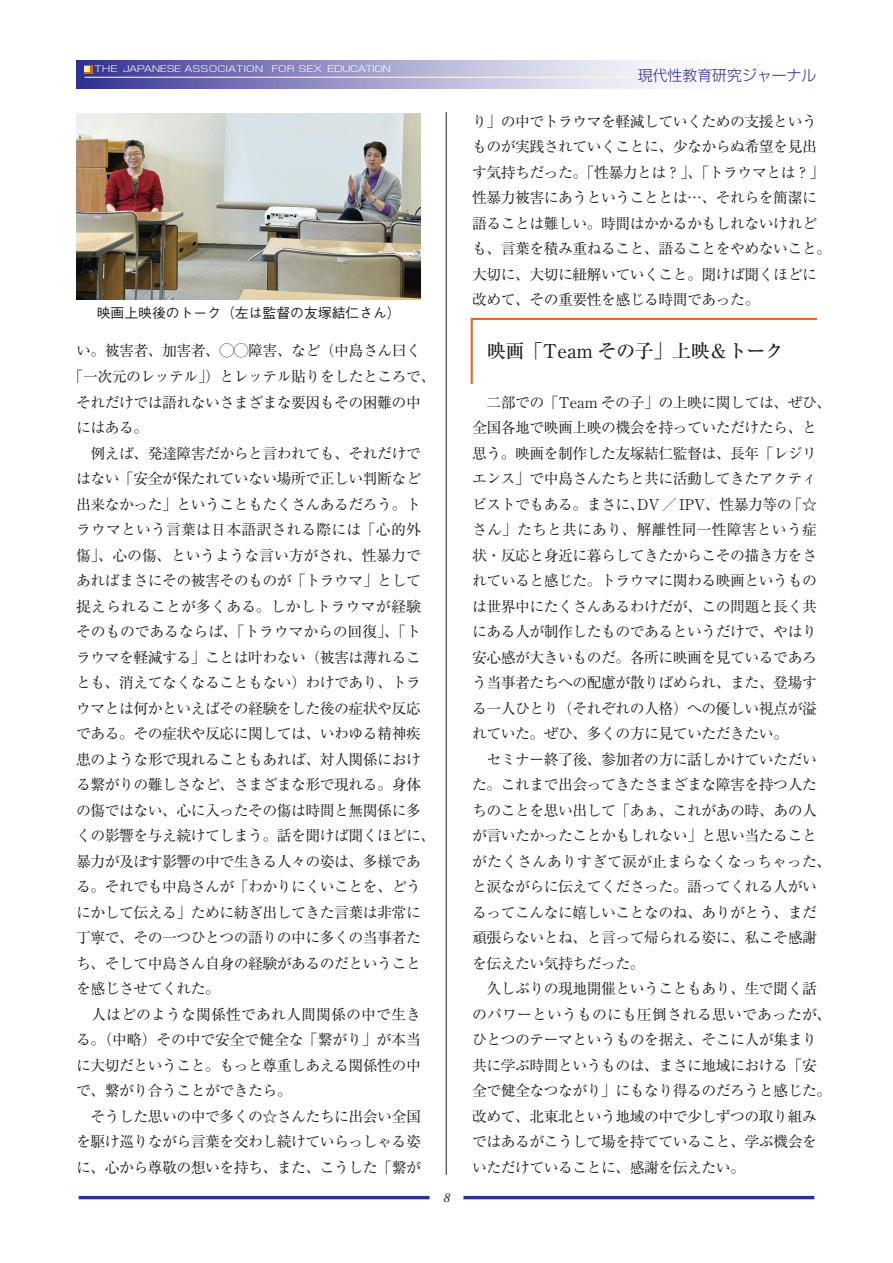
<style>
.page{position:relative;width:893px;height:1263px;background:#fff}
.page>*{position:absolute;margin:0;border:0;box-sizing:border-box;transform-origin:0 0}
.t1{font:500 19.2px "Ryumin Pro";letter-spacing:-.03em;color:#231f20}
.t2{font:14.85px/25.5px "Ryumin Pro";letter-spacing:-.035em;color:#231f20}
.t3{font:14.85px "Ryumin Pro";letter-spacing:-.01em;color:#231f20}
.t4{font:14.85px "Ryumin Pro";letter-spacing:.01em;color:#231f20}
.t5{font:300 14.85px "Shin Go Pro";color:#2e3092}
.t6{font:500 13.8px "Gothic BBB Pro";color:#231f20}
.t7{font:italic 13.8px "Adobe Garamond Pro";color:#231f20}
.t8{font:300 8.55px "Shin Go Pro";color:#fff;scale:1.25 1}
</style>
<div class="page">
<hr style="left:79px;top:1196px;width:735px;height:3px;background:#2e3092">
<div style="left:429px;top:1180px;width:34px;height:34px;background:#fff;border-radius:50%"></div>
<svg style="left:76px;top:61px;width:586px;height:27px;background:#a09dcb"></svg>
<hr style="left:85px;top:77px;width:549px;height:1px;background:#fffbcf">
<div style="left:85px;top:66px;width:8px;height:8px;background:#d7641b"></div>
<svg style="left:85px;top:66px;width:5px;height:6px"></svg>
<hr style="left:446px;top:112px;width:1px;height:1063px;background:#231f20">
<hr style="left:472px;top:318px;width:345px;height:2px;background:#f36421">
<hr style="left:471px;top:318px;width:2px;height:66px;background:#f36421">
<img style="left:76px;top:114px;width:344px;height:186px">
<p class="t8" style="left:94px;top:62px;width:239px">THE JAPANESE ASSOCIATION FOR SEX EDUCATION</p>
<p class="t6" style="left:97px;top:302px;width:306px">映画上映後のトーク（左は監督の友塚結仁さん）</p>
<p class="t2" style="left:76px;top:337px;width:346px">い。被害者、加害者、◯◯障害、など（中島さん曰く</p>
<p class="t2" style="left:69px;top:363px;width:368px">「一次元のレッテル」）とレッテル貼りをしたところで、</p>
<p class="t2" style="left:76px;top:388px;width:346px">それだけでは語れないさまざまな要因もその困難の中</p>
<p class="t2" style="left:76px;top:414px;width:74px">にはある。</p>
<p class="t2" style="left:76px;top:439px;width:346px">　例えば、発達障害だからと言われても、それだけで</p>
<p class="t2" style="left:76px;top:465px;width:346px">はない「安全が保たれていない場所で正しい判断など</p>
<p class="t2" style="left:76px;top:490px;width:346px">出来なかった」ということもたくさんあるだろう。ト</p>
<p class="t4" style="left:76px;top:518px;width:346px">ラウマという言葉は日本語訳される際には「心的外</p>
<p class="t3" style="left:76px;top:543px;width:346px">傷」、心の傷、というような言い方がされ、性暴力で</p>
<p class="t2" style="left:76px;top:567px;width:346px">あればまさにその被害そのものが「トラウマ」として</p>
<p class="t4" style="left:76px;top:594px;width:346px">捉えられることが多くある。しかしトラウマが経験</p>
<p class="t3" style="left:76px;top:620px;width:346px">そのものであるならば、「トラウマからの回復」、「ト</p>
<p class="t2" style="left:76px;top:643px;width:346px">ラウマを軽減する」ことは叶わない（被害は薄れるこ</p>
<p class="t2" style="left:76px;top:669px;width:346px">とも、消えてなくなることもない）わけであり、トラ</p>
<p class="t2" style="left:76px;top:694px;width:346px">ウマとは何かといえばその経験をした後の症状や反応</p>
<p class="t2" style="left:76px;top:720px;width:346px">である。その症状や反応に関しては、いわゆる精神疾</p>
<p class="t2" style="left:76px;top:745px;width:346px">患のような形で現れることもあれば、対人関係におけ</p>
<p class="t2" style="left:76px;top:771px;width:346px">る繋がりの難しさなど、さまざまな形で現れる。身体</p>
<p class="t2" style="left:76px;top:796px;width:346px">の傷ではない、心に入ったその傷は時間と無関係に多</p>
<p class="t2" style="left:76px;top:822px;width:361px">くの影響を与え続けてしまう。話を聞けば聞くほどに、</p>
<p class="t2" style="left:76px;top:847px;width:346px">暴力が及ぼす影響の中で生きる人々の姿は、多様であ</p>
<p class="t2" style="left:76px;top:873px;width:346px">る。それでも中島さんが「わかりにくいことを、どう</p>
<p class="t2" style="left:76px;top:898px;width:346px">にかして伝える」ために紡ぎ出してきた言葉は非常に</p>
<p class="t2" style="left:76px;top:924px;width:346px">丁寧で、その一つひとつの語りの中に多くの当事者た</p>
<p class="t2" style="left:76px;top:949px;width:346px">ち、そして中島さん自身の経験があるのだということ</p>
<p class="t2" style="left:76px;top:975px;width:146px">を感じさせてくれた。</p>
<p class="t4" style="left:76px;top:1002px;width:346px">　人はどのような関係性であれ人間関係の中で生き</p>
<p class="t3" style="left:76px;top:1028px;width:346px">る。（中略）その中で安全で健全な「繋がり」が本当</p>
<p class="t2" style="left:76px;top:1051px;width:346px">に大切だということ。もっと尊重しあえる関係性の中</p>
<p class="t2" style="left:76px;top:1077px;width:217px">で、繋がり合うことができたら。</p>
<p class="t2" style="left:76px;top:1102px;width:346px">　そうした思いの中で多くの☆さんたちに出会い全国</p>
<p class="t2" style="left:76px;top:1128px;width:346px">を駆け巡りながら言葉を交わし続けていらっしゃる姿</p>
<p class="t2" style="left:76px;top:1153px;width:346px">に、心から尊敬の想いを持ち、また、こうした「繋が</p>
<p class="t7" style="left:443px;top:1189px;width:8px">8</p>
<p class="t5" style="left:638px;top:64px;width:180px">現代性教育研究ジャーナル</p>
<p class="t2" style="left:472px;top:107px;width:361px">り」の中でトラウマを軽減していくための支援というものが実践されていくことに、少なからぬ希望を見出す気持ちだった。「性暴力とは？」、「トラウマとは？」性暴力被害にあうということとは…、それらを簡潔に語ることは難しい。時間はかかるかもしれないけれども、言葉を積み重ねること、語ることをやめないこと。大切に、大切に紐解いていくこと。聞けば聞くほどに改めて、その重要性を感じる時間であった。</p>
<p class="t1" style="left:487px;top:336px;width:299px">映画「Team その子」上映＆トーク</p>
<p class="t2" style="left:472px;top:388px;width:361px">　二部での「Team その子」の上映に関しては、ぜひ、全国各地で映画上映の機会を持っていただけたら、と思う。映画を制作した友塚結仁監督は、長年「レジリエンス」で中島さんたちと共に活動してきたアクティビストでもある。まさに、DV／IPV、性暴力等の「☆さん」たちと共にあり、解離性同一性障害という症状・反応と身近に暮らしてきたからこその描き方をされていると感じた。トラウマに関わる映画というものは世界中にたくさんあるわけだが、この問題と長く共にある人が制作したものであるというだけで、やはり安心感が大きいものだ。各所に映画を見ているであろう当事者たちへの配慮が散りばめられ、また、登場する一人ひとり（それぞれの人格）への優しい視点が溢れていた。ぜひ、多くの方に見ていただきたい。<br>　セミナー終了後、参加者の方に話しかけていただいた。これまで出会ってきたさまざまな障害を持つ人たちのことを思い出して「あぁ、これがあの時、あの人が言いたかったことかもしれない」と思い当たることがたくさんありすぎて涙が止まらなくなっちゃった、と涙ながらに伝えてくださった。語ってくれる人がいるってこんなに嬉しいことなのね、ありがとう、まだ頑張らないとね、と言って帰られる姿に、私こそ感謝を伝えたい気持ちだった。<br>　久しぶりの現地開催ということもあり、生で聞く話のパワーというものにも圧倒される思いであったが、ひとつのテーマというものを据え、そこに人が集まり共に学ぶ時間というものは、まさに地域における「安全で健全なつながり」にもなり得るのだろうと感じた。改めて、北東北という地域の中で少しずつの取り組みではあるがこうして場を持てていること、学ぶ機会をいただけていることに、感謝を伝えたい。</p>
</div>
